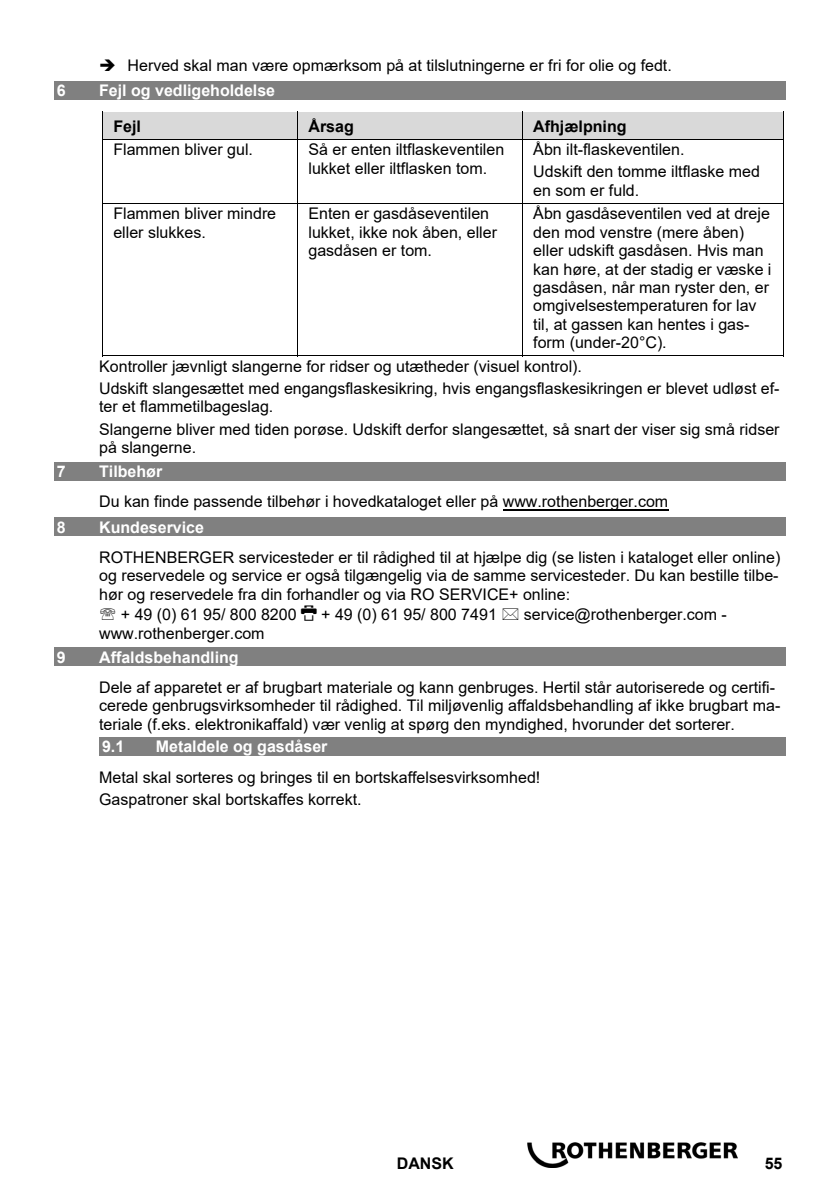
<style>
.page{position:relative;width:840px;height:1190px;background:#fff}
.page>*{position:absolute;margin:0;border:0;box-sizing:border-box;transform-origin:0 0}
.t1{font:16px/18.4px "Arial";color:#000}
.t2{font:700 16px "Arial";color:#fff}
.t3{font:700 16px "Arial";color:#000}
</style>
<div class="page">
<img style="left:527px;top:1142px;width:210px;height:26px">
<div style="left:54px;top:81px;width:731px;height:19px;background:#808080"></div>
<div style="left:103px;top:113px;width:194px;height:26px;background:#d9d9d9"></div>
<div style="left:298px;top:113px;width:224px;height:26px;background:#d9d9d9"></div>
<div style="left:523px;top:113px;width:260px;height:26px;background:#d9d9d9"></div>
<hr style="left:102px;top:112px;width:195px;height:1px;background:#000">
<hr style="left:298px;top:112px;width:224px;height:1px;background:#000">
<hr style="left:523px;top:112px;width:260px;height:1px;background:#000">
<svg style="left:102px;top:113px;width:1px;height:27px"></svg>
<hr style="left:103px;top:139px;width:194px;height:1px;background:#000">
<svg style="left:297px;top:112px;width:1px;height:28px"></svg>
<hr style="left:298px;top:139px;width:224px;height:1px;background:#000">
<svg style="left:522px;top:112px;width:1px;height:28px"></svg>
<hr style="left:523px;top:139px;width:260px;height:1px;background:#000">
<svg style="left:783px;top:112px;width:1px;height:28px"></svg>
<hr style="left:102px;top:140px;width:1px;height:63px;background:#000">
<hr style="left:297px;top:140px;width:1px;height:63px;background:#000">
<hr style="left:522px;top:140px;width:1px;height:63px;background:#000">
<hr style="left:783px;top:140px;width:1px;height:63px;background:#000">
<hr style="left:103px;top:203px;width:194px;height:1px;background:#000">
<hr style="left:298px;top:203px;width:224px;height:1px;background:#000">
<hr style="left:523px;top:203px;width:260px;height:1px;background:#000">
<hr style="left:102px;top:204px;width:1px;height:152px;background:#000">
<hr style="left:102px;top:356px;width:195px;height:1px;background:#000">
<hr style="left:297px;top:204px;width:1px;height:152px;background:#000">
<hr style="left:298px;top:356px;width:224px;height:1px;background:#000">
<hr style="left:522px;top:204px;width:1px;height:152px;background:#000">
<hr style="left:523px;top:356px;width:260px;height:1px;background:#000">
<hr style="left:783px;top:204px;width:1px;height:152px;background:#000">
<div style="left:54px;top:462px;width:731px;height:18px;background:#808080"></div>
<hr style="left:503px;top:509px;width:165px;height:1px;background:#000">
<div style="left:54px;top:518px;width:731px;height:18px;background:#808080"></div>
<div style="left:54px;top:648px;width:731px;height:18px;background:#808080"></div>
<div style="left:99px;top:737px;width:686px;height:19px;background:#808080"></div>
<p class="t1" style="left:99px;top:56px;width:574px">➔ Herved skal man være opmærksom på at tilslutningerne er fri for olie og fedt.</p>
<p class="t2" style="left:57px;top:82px;width:10px">6</p>
<p class="t2" style="left:99px;top:82px;width:177px">Fejl og vedligeholdelse</p>
<p class="t3" style="left:113px;top:117px;width:29px">Fejl</p>
<p class="t3" style="left:308px;top:117px;width:47px">Årsag</p>
<p class="t3" style="left:533px;top:117px;width:95px">Afhjælpning</p>
<p class="t1" style="left:113px;top:140px;width:141px">Flammen bliver gul.</p>
<p class="t1" style="left:308px;top:140px;width:197px">Så er enten iltflaskeventilen lukket eller iltflasken tom.</p>
<p class="t1" style="left:533px;top:138px;width:228px;line-height:22.4px">Åbn ilt-flaskeventilen.<br>Udskift den tomme iltflaske med</p>
<p class="t1" style="left:533px;top:181px;width:107px">en som er fuld.</p>
<p class="t1" style="left:113px;top:205px;width:164px">Flammen bliver mindre eller slukkes.</p>
<p class="t1" style="left:308px;top:205px;width:190px">Enten er gasdåseventilen lukket, ikke nok åben, eller gasdåsen er tom.</p>
<p class="t1" style="left:533px;top:205px;width:240px">Åbn gasdåseventilen ved at dreje den mod venstre (mere åben) eller udskift gasdåsen. Hvis man kan høre, at der stadig er væske i gasdåsen, når man ryster den, er omgivelsestemperaturen for lav til, at gassen kan hentes i gas&shy;form (under-20°C).</p>
<p class="t1" style="left:99px;top:355px;width:682px;line-height:22.4px">Kontroller jævnligt slangerne for ridser og utætheder (visuel kontrol).<br>Udskift slangesættet med engangsflaskesikring, hvis engangsflaskesikringen er blevet udløst ef-</p>
<p class="t1" style="left:99px;top:396px;width:682px;line-height:22.4px">ter et flammetilbageslag.<br>Slangerne bliver med tiden porøse. Udskift derfor slangesættet, så snart der viser sig små ridser</p>
<p class="t1" style="left:99px;top:438px;width:98px">på slangerne.</p>
<p class="t2" style="left:57px;top:462px;width:10px">7</p>
<p class="t2" style="left:99px;top:462px;width:65px">Tilbehør</p>
<p class="t1" style="left:99px;top:493px;width:571px">Du kan finde passende tilbehør i hovedkataloget eller på www.rothenberger.com</p>
<p class="t2" style="left:57px;top:518px;width:10px">8</p>
<p class="t2" style="left:99px;top:518px;width:106px">Kundeservice</p>
<p class="t1" style="left:99px;top:548px;width:683px;text-align:justify">ROTHENBERGER servicesteder er til rådighed til at hjælpe dig (se listen i kataloget eller online) og reservedele og service er også tilgængelig via de samme servicesteder. Du kan bestille tilbe&shy;hør og reservedele fra din forhandler og via RO SERVICE+ online:</p>
<p class="t1" style="left:121px;top:606px;width:378px">+ 49 (0) 61 95/ 800 8200 ▲ + 49 (0) 61 95/ 800 7491</p>
<p class="t1" style="left:524px;top:606px;width:205px">service@rothenberger.com -</p>
<p class="t1" style="left:99px;top:624px;width:167px">www.rothenberger.com</p>
<p class="t2" style="left:57px;top:648px;width:10px">9</p>
<p class="t2" style="left:99px;top:648px;width:141px">Affaldsbehandling</p>
<p class="t1" style="left:99px;top:678px;width:683px">Dele af apparetet er af brugbart materiale og kann genbruges. Hertil står autoriserede og certifi&shy;cerede genbrugsvirksomheder til rådighed. Til miljøvenlig affaldsbehandling af ikke brugbart ma&shy;teriale (f.eks. elektronikaffald) vær venlig at spørg den myndighed, hvorunder det sorterer.</p>
<p class="t2" style="left:102px;top:738px;width:24px">9.1</p>
<p class="t2" style="left:156px;top:738px;width:173px">Metaldele og gasdåser</p>
<p class="t1" style="left:99px;top:766px;width:443px;line-height:22.4px">Metal skal sorteres og bringes til en bortskaffelsesvirksomhed!<br>Gaspatroner skal bortskaffes korrekt.</p>
<p class="t3" style="left:397px;top:1155px;width:58px">DANSK</p>
<p class="t3" style="left:765px;top:1155px;width:19px">55</p>
</div>
